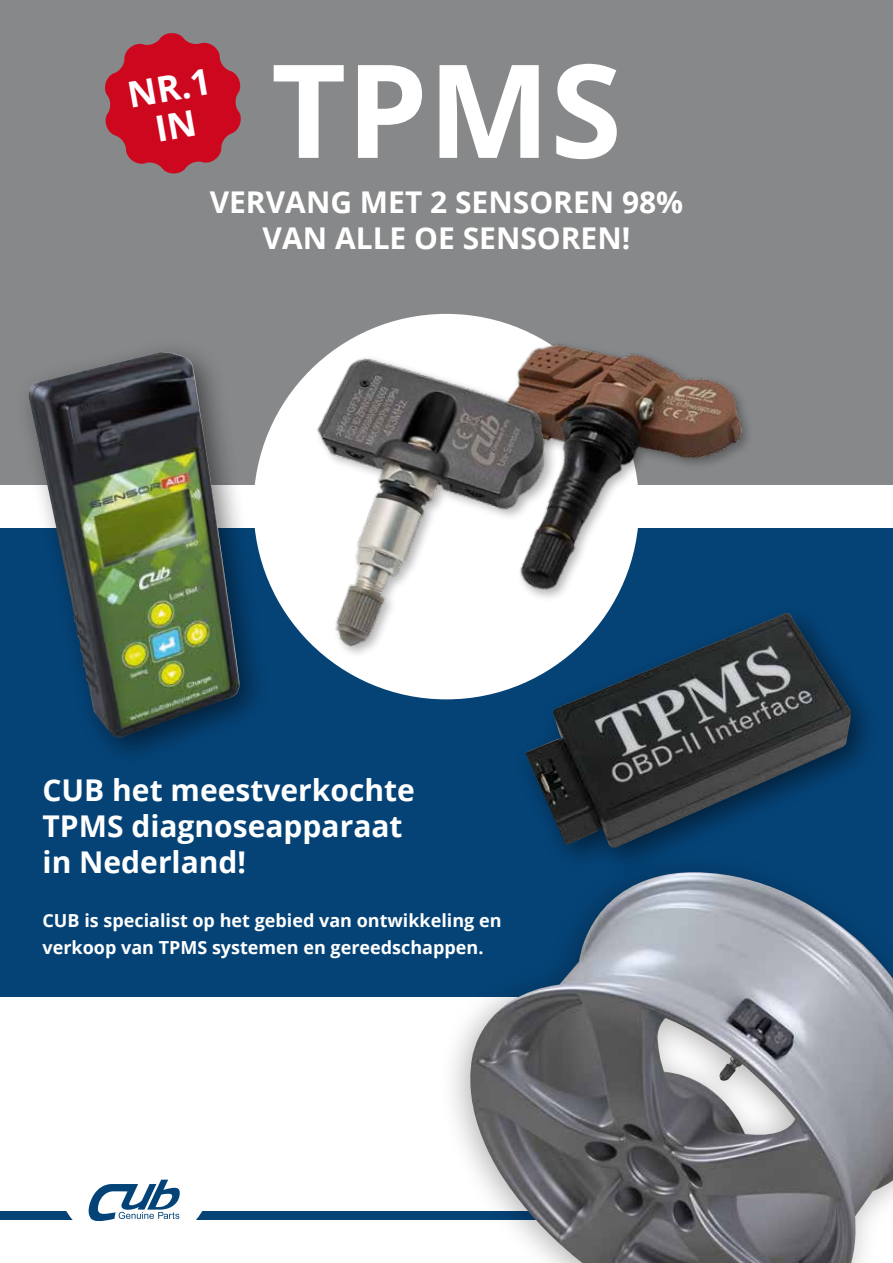
<style>
.page{position:relative;width:893px;height:1263px;background:#fff}
.page>*{position:absolute;margin:0;border:0;box-sizing:border-box;transform-origin:0 0}
.t1{font:700 129.9px "Open Sans";color:#fff}
.t2{font:700 35.85px/38.4px "Open Sans";color:#fff;text-align:center}
.t3{font:700 30px/36px "Open Sans";color:#fff}
.t4{font:700 18px/27px "Open Sans";color:#fff}
</style>
<div class="page">
<div style="left:0;top:1211px;width:680px;height:8px;background:#054377"></div>
<div style="left:55px;top:1089px;width:159px;height:160px;background:#fff;border-radius:50%"></div>
<div style="left:0;top:507px;width:893px;height:489px;background:#054377"></div>
<div style="left:0;top:0;width:893px;height:502px;background:#87888a"></div>
<div style="left:0;top:485px;width:893px;height:43px;background:#fff"></div>
<div style="left:254px;top:314px;width:385px;height:385px;background:#fff;border-radius:50%"></div>
<img style="left:456px;top:314px;width:292px;height:285px">
<img style="left:286px;top:342px;width:282px;height:330px">
<div style="left:513px;top:599px;width:369px;height:279px;background:#000;opacity:.5"></div>
<img style="left:525px;top:613px;width:326px;height:235px">
<div style="left:14px;top:338px;width:257px;height:431px;background:#000;opacity:.5"></div>
<img style="left:27px;top:352px;width:214px;height:386px">
<div style="left:438px;top:848px;width:455px;height:415px;background:#000;opacity:.3"></div>
<img style="left:459px;top:872px;width:434px;height:391px">
<svg style="left:88px;top:1179px;width:92px;height:42px"></svg>
<svg style="left:105px;top:33px;width:136px;height:141px"></svg>
<h1 class="t1" style="left:271px;top:19px;width:352px">TPMS</h1>
<p class="t3" style="left:210px;top:183px;width:475px;text-align:center">VERVANG MET 2 SENSOREN 98%<br>VAN ALLE OE SENSOREN!</p>
<p class="t2" style="left:125px;top:75px;width:85px;rotate:-10deg">NR.1<br>IN</p>
<p class="t3" style="left:43px;top:771px;width:374px">CUB het meestverkochte<br>TPMS diagnoseapparaat in Nederland!</p>
<p class="t4" style="left:43px;top:906px;width:460px">CUB is specialist op het gebied van ontwikkeling en verkoop van TPMS systemen en gereedschappen.</p>
</div>
